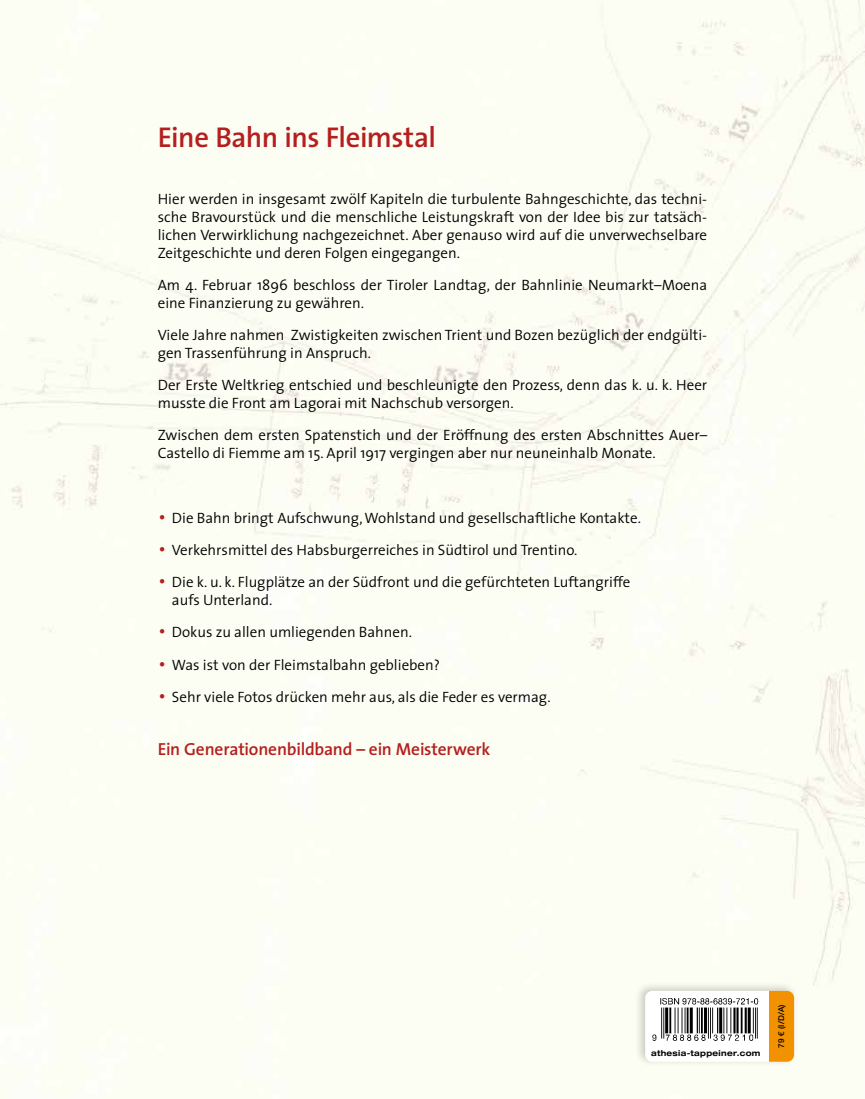
<style>
.page{position:relative;width:865px;height:1099px;background:#fff}
.page>*{position:absolute;margin:0;border:0;box-sizing:border-box;transform-origin:0 0}
.t1{font:600 28.75px "The Sans";letter-spacing:-.02em;color:#b51f1f}
.t2{font:600 17.5px "The Sans";letter-spacing:-.01em;color:#b51f1f}
.t3{font:300 15px/18px "The Sans";color:#000}
.t4{font:700 expanded 8.12px "Helvetica Neue LT Std";letter-spacing:.04em;color:#000;scale:.93 1}
.t5{font:500 8.12px "Helvetica Neue LT Std";color:#000}
.s1{font-family:"Geometric Slab 703 BT";font-weight:500;font-stretch:condensed;color:#b51f1f}
</style>
<div class="page">
<div style="left:0;top:0;width:865px;height:1098px;background:#fcfef3"></div>
<hr style="left:864px;top:1029px;width:1px;height:32px;background:#f39200">
<div style="left:634px;top:981px;width:164px;height:86px;background:#000;opacity:.2"></div>
<div style="left:645px;top:990px;width:149px;height:71px;background:#fff;border-radius:7px"></div>
<div style="left:768px;top:990px;width:26px;height:71px;background:#f39200"></div>
<img style="left:652px;top:998px;width:107px;height:42px">
<h1 class="t1" style="left:158px;top:114px;width:280px">Eine Bahn ins Fleimstal</h1>
<p class="t3" style="left:158px;top:189px;width:551px;text-align:justify">Hier werden in insgesamt zwölf Kapiteln die turbulente Bahngeschichte, das techni&shy;sche Bravourstück und die menschliche Leistungskraft von der Idee bis zur tatsäch&shy;lichen Verwirklichung nachgezeichnet. Aber genauso wird auf die unverwechselbare Zeitgeschichte und deren Folgen eingegangen.</p>
<p class="t3" style="left:158px;top:275px;width:551px">Am 4. Februar 1896 beschloss der Tiroler Landtag, der Bahnlinie Neumarkt–Moena eine Finanzierung zu gewähren.</p>
<p class="t3" style="left:158px;top:325px;width:551px">Viele Jahre nahmen Zwistigkeiten zwischen Trient und Bozen bezüglich der endgülti&shy;gen Trassenführung in Anspruch.</p>
<p class="t3" style="left:158px;top:375px;width:551px">Der Erste Weltkrieg entschied und beschleunigte den Prozess, denn das k. u. k. Heer musste die Front am Lagorai mit Nachschub versorgen.</p>
<p class="t3" style="left:158px;top:426px;width:551px">Zwischen dem ersten Spatenstich und der Eröffnung des ersten Abschnittes Auer–<br>Castello di Fiemme am 15. April 1917 vergingen aber nur neuneinhalb Monate.</p>
<p class="t3" style="left:158px;top:508px;width:485px"><span class="s1">•</span> Die Bahn bringt Aufschwung, Wohlstand und gesellschaftliche Kontakte.</p>
<p class="t3" style="left:158px;top:540px;width:421px"><span class="s1">•</span> Verkehrsmittel des Habsburgerreiches in Südtirol und Trentino.</p>
<p class="t3" style="left:172px;top:572px;width:460px;text-indent:-14px"><span class="s1">•</span> Die k. u. k. Flugplätze an der Südfront und die gefürchteten Luftangriffe aufs Unterland.</p>
<p class="t3" style="left:158px;top:622px;width:256px"><span class="s1">•</span> Dokus zu allen umliegenden Bahnen.</p>
<p class="t3" style="left:158px;top:655px;width:284px"><span class="s1">•</span> Was ist von der Fleimstalbahn geblieben?</p>
<p class="t3" style="left:158px;top:687px;width:394px"><span class="s1">•</span> Sehr viele Fotos drücken mehr aus, als die Feder es vermag.</p>
<p class="t2" style="left:158px;top:734px;width:334px">Ein Generationenbildband – ein Meisterwerk</p>
<p class="t4" style="left:651px;top:1047px;width:119px">athesia-tappeiner.com</p>
<p class="t5" style="left:776px;top:1048px;width:45px;rotate:-90deg">79 € (I/D/A)</p>
</div>
